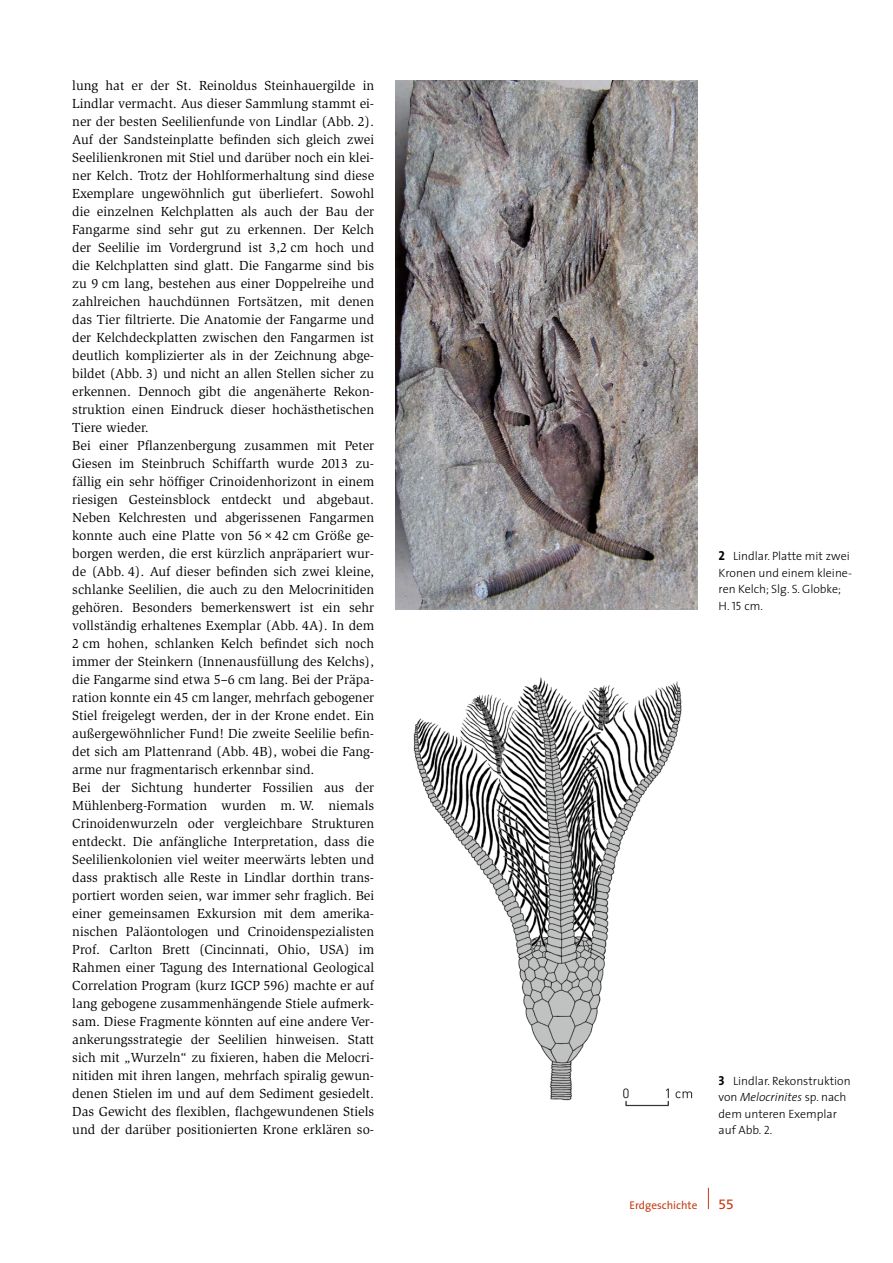
<style>
.page{position:relative;width:893px;height:1263px;background:#fff}
.page>*{position:absolute;margin:0;border:0;box-sizing:border-box;transform-origin:0 0}
.FLIESS_SLIMBACH_9_PT{font:13.5px/18px "Slimbach";color:#000;text-align:justify}
.t1{font:13.5px "Frutiger CE";color:#c33c11}
.BILDUNTERSCHRIFT{font:300 12px/16.5px "The Sans";color:#000}
.t2{font:11.25px "The Sans";color:#c33c11}
.s1{font-family:"The Sans Bold Caps";font-weight:400;font-size:13.05px}
.s2{font-family:"The Sans Light Caps";font-weight:400}
.s3{font-style:italic}
</style>
<div class="page">
<svg style="left:708px;top:1188px;width:1px;height:21px"></svg>
<img style="left:395px;top:80px;width:302px;height:529px">
<img style="left:413px;top:677px;width:280px;height:430px">
<p class="FLIESS_SLIMBACH_9_PT" style="left:72px;top:77px;width:303px">lung hat er der St. Reinoldus Steinhauergilde in Lindlar vermacht. Aus dieser Sammlung stammt ei&shy;ner der besten Seelilienfunde von Lindlar (Abb. 2).<br>Auf der Sandsteinplatte befinden sich gleich zwei Seelilienkronen mit Stiel und darüber noch ein klei&shy;ner Kelch. Trotz der Hohlformerhaltung sind diese Exemplare ungewöhnlich gut überliefert. Sowohl die einzelnen Kelchplatten als auch der Bau der Fangarme sind sehr gut zu erkennen. Der Kelch der Seelilie im Vordergrund ist 3,2 cm hoch und die Kelchplatten sind glatt. Die Fangarme sind bis zu 9 cm lang, bestehen aus einer Doppelreihe und zahlreichen hauchdünnen Fortsätzen, mit denen das Tier filtrierte. Die Anatomie der Fangarme und der Kelchdeckplatten zwischen den Fangarmen ist deutlich komplizierter als in der Zeichnung abge&shy;bildet (Abb. 3) und nicht an allen Stellen sicher zu erkennen. Dennoch gibt die angenäherte Rekon&shy;struktion einen Eindruck dieser hochästhetischen Tiere wieder.</p>
<p class="FLIESS_SLIMBACH_9_PT" style="left:72px;top:437px;width:303px">Bei einer Pflanzenbergung zusammen mit Peter Giesen im Steinbruch Schiffarth wurde 2013 zu&shy;fällig ein sehr höffiger Crinoidenhorizont in einem riesigen Gesteinsblock entdeckt und abgebaut.<br>Neben Kelchresten und abgerissenen Fangarmen konnte auch eine Platte von 56×42 cm Größe ge&shy;borgen werden, die erst kürzlich anpräpariert wur&shy;de (Abb. 4). Auf dieser befinden sich zwei kleine, schlanke Seelilien, die auch zu den Melocrinitiden gehören. Besonders bemerkenswert ist ein sehr vollständig erhaltenes Exemplar (Abb. 4A). In dem 2 cm hohen, schlanken Kelch befindet sich noch immer der Steinkern (Innenausfüllung des Kelchs), die Fangarme sind etwa 5–6 cm lang. Bei der Präpa&shy;ration konnte ein 45 cm langer, mehrfach gebogener Stiel freigelegt werden, der in der Krone endet. Ein außergewöhnlicher Fund! Die zweite Seelilie befin&shy;det sich am Plattenrand (Abb. 4B), wobei die Fang&shy;arme nur fragmentarisch erkennbar sind.</p>
<p class="FLIESS_SLIMBACH_9_PT" style="left:72px;top:779px;width:303px">Bei der Sichtung hunderter Fossilien aus der Mühlenberg-Formation wurden m. W. niemals Crinoidenwurzeln oder vergleichbare Strukturen entdeckt. Die anfängliche Interpretation, dass die Seelilienkolonien viel weiter meerwärts lebten und dass praktisch alle Reste in Lindlar dorthin trans&shy;portiert worden seien, war immer sehr fraglich. Bei einer gemeinsamen Exkursion mit dem amerika&shy;nischen Paläontologen und Crinoidenspezialisten Prof. Carlton Brett (Cincinnati, Ohio, USA) im Rahmen einer Tagung des International Geological Correlation Program (kurz IGCP 596) machte er auf lang gebogene zusammenhängende Stiele aufmerk&shy;sam. Diese Fragmente könnten auf eine andere Ver&shy;ankerungsstrategie der Seelilien hinweisen. Statt sich mit „Wurzeln“ zu fixieren, haben die Melocri&shy;nitiden mit ihren langen, mehrfach spiralig gewun&shy;denen Stielen im und auf dem Sediment gesiedelt.<br>Das Gewicht des flexiblen, flachgewundenen Stiels und der darüber positionierten Krone erklären so-</p>
<p class="BILDUNTERSCHRIFT" style="left:719px;top:547px;width:135px"><span class="s1">2</span> Lindlar. Platte mit zwei<br>Kronen und einem kleine&shy;ren Kelch; Slg. S. Globke;<br>H. <span class="s2">15</span> cm.</p>
<p class="BILDUNTERSCHRIFT" style="left:719px;top:1072px;width:134px"><span class="s1">3</span> Lindlar. Rekonstruktion von <span class="s3">Melocrinites</span> sp. nach dem unteren Exemplar auf Abb. <span class="s2">2</span>.</p>
<p class="t2" style="left:629px;top:1196px;width:69px">Erdgeschichte</p>
<p class="t1" style="left:719px;top:1196px;width:17px">55</p>
</div>
